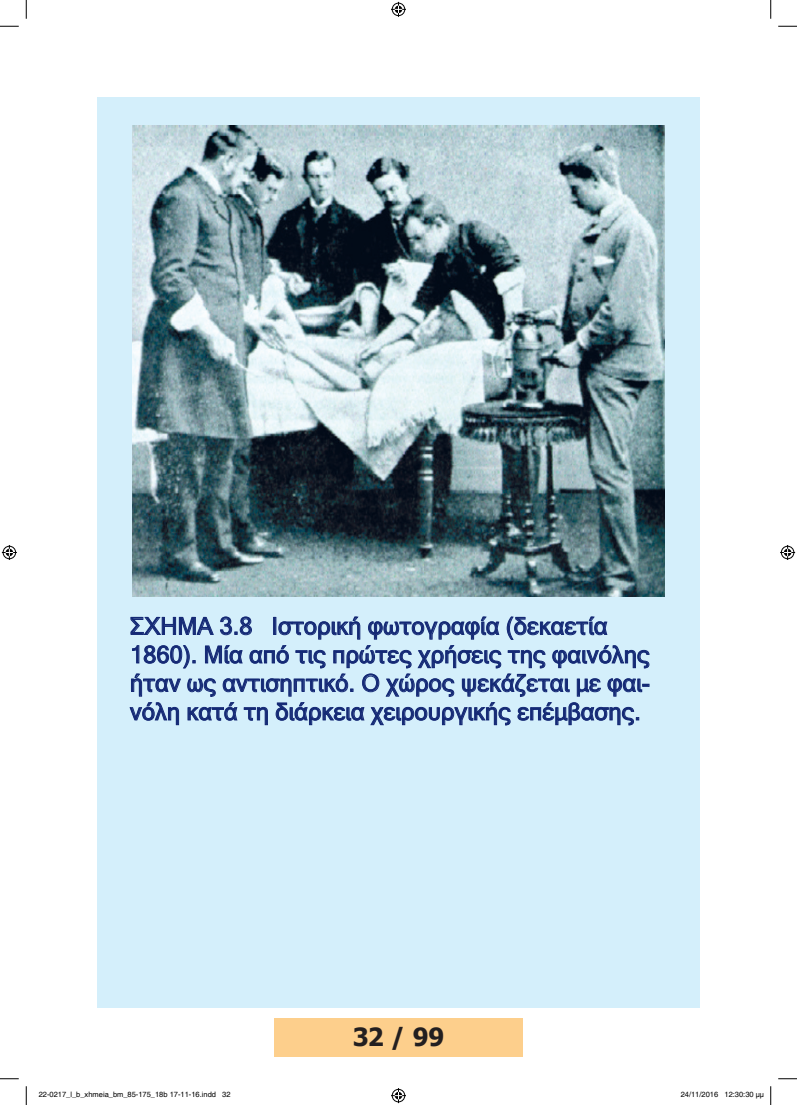
<style>
.page{position:relative;width:797px;height:1105px;background:#fff}
.page>*{position:absolute;margin:0;border:0;box-sizing:border-box;transform-origin:0 0}
.t1{font:700 25px "Tahoma";color:#231f20}
.t2{font:23.75px/28.5px "Microsoft Sans Serif";color:#142975}
.t3{font:7.5px "Helvetica";color:#000}
</style>
<div class="page">
<div style="left:274px;top:1018px;width:248px;height:39px;background:#fdcf8c"></div>
<div style="left:97px;top:97px;width:602px;height:911px;background:#d4effb"></div>
<svg style="left:129px;top:616px;width:520px;height:109px"></svg>
<img style="left:133px;top:125px;width:531px;height:472px">
<svg style="left:0;top:25px;width:19px;height:2px"></svg>
<svg style="left:778px;top:25px;width:19px;height:2px"></svg>
<svg style="left:0;top:1078px;width:19px;height:1px"></svg>
<svg style="left:778px;top:1078px;width:19px;height:1px"></svg>
<svg style="left:25px;top:0;width:2px;height:19px"></svg>
<svg style="left:25px;top:1086px;width:2px;height:19px"></svg>
<svg style="left:770px;top:0;width:1px;height:19px"></svg>
<svg style="left:770px;top:1086px;width:1px;height:19px"></svg>
<svg style="left:391px;top:2px;width:15px;height:15px"></svg>
<svg style="left:391px;top:1088px;width:15px;height:15px"></svg>
<svg style="left:2px;top:545px;width:15px;height:15px"></svg>
<svg style="left:780px;top:545px;width:15px;height:15px"></svg>
<p class="t2" style="left:130px;top:611px;width:521px">ΣΧΗΜΑ 3.8 Ιστορική φωτογραφία (δεκαετία 1860). Μία από τις πρώτες χρήσεις της φαινόλης ήταν ως αντισηπτικό. Ο χώρος ψεκάζεται με φαι&shy;νόλη κατά τη διάρκεια χειρουργικής επέμβασης.</p>
<p class="t1" style="left:353px;top:1020px;width:93px">32 / 99</p>
<p class="t3" style="left:39px;top:1090px;width:193px">22-0217_l_b_xhmeia_bm_85-175_18b 17-11-16.indd 32</p>
<p class="t3" style="left:680px;top:1090px;width:85px">24/11/2016 12:30:30 µµ</p>
</div>
